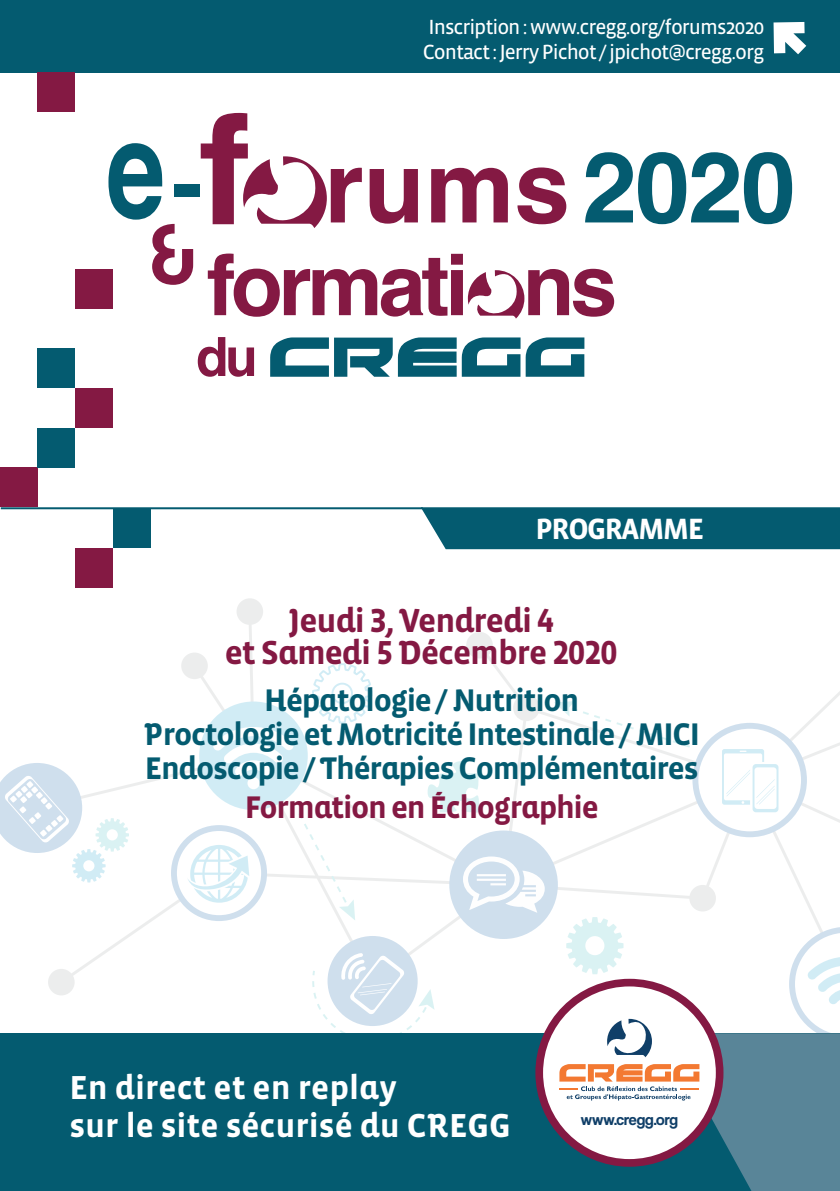
<style>
.page{position:relative;width:840px;height:1191px;background:#fff}
.page>*{position:absolute;margin:0;border:0;box-sizing:border-box;transform-origin:0 0}
.t1{font:700 100.4px "Helvetica";color:#841943}
.t2{font:700 84.8px "Helvetica";letter-spacing:-.05em;color:#841943}
.t3{font:700 34px/38px "Vista Sans Alt";color:#fff}
.t4{font:700 34px/32.2px "Vista Sans Alt";letter-spacing:-.03em;color:#841943;text-align:center}
.t5{font:700 32px/34px "Vista Sans Alt";letter-spacing:-.04em;color:#045b70;text-align:center}
.t6{font:700 32px "Vista Sans Alt";letter-spacing:-.04em;color:#841943}
.t7{font:700 30px "Vista Sans";letter-spacing:-.05em;color:#fff}
.t8{font:21px/25.2px "Vista Sans Reg";letter-spacing:-.05em;color:#fff}
.t9{font:16px "Coolvetica Rg";color:#103f68}
.s1{font-size:91.8px;color:#045b70}
.s2{font-size:153px}
.s3{font-size:98.6px;color:#045b70}
</style>
<div class="page">
<div style="left:1px;top:0;width:838px;height:72px;background:#045b70"></div>
<div style="left:420px;top:507px;width:419px;height:42px;background:#045b70"></div>
<svg style="left:773px;top:22px;width:32px;height:32px"></svg>
<div style="left:75px;top:269px;width:38px;height:40px;background:#841943"></div>
<div style="left:0;top:467px;width:38px;height:40px;background:#841943"></div>
<div style="left:37px;top:428px;width:38px;height:39px;background:#045b70"></div>
<div style="left:75px;top:388px;width:38px;height:40px;background:#841943"></div>
<div style="left:37px;top:348px;width:38px;height:40px;background:#045b70"></div>
<div style="left:113px;top:508px;width:38px;height:40px;background:#045b70"></div>
<div style="left:37px;top:73px;width:38px;height:39px;background:#841943"></div>
<div style="left:75px;top:548px;width:38px;height:39px;background:#841943"></div>
<hr style="left:1px;top:507px;width:421px;height:2px;background:#045b70">
<svg style="left:270px;top:337px;width:314px;height:40px"></svg>
<svg style="left:198px;top:337px;width:56px;height:40px"></svg>
<svg style="left:467px;top:270px;width:57px;height:49px"></svg>
<svg style="left:108px;top:143px;width:85px;height:142px"></svg>
<svg style="left:243px;top:156px;width:83px;height:72px"></svg>
<svg style="left:72px;top:793px;width:23px;height:89px"></svg>
<svg style="left:95px;top:587px;width:203px;height:373px"></svg>
<svg style="left:298px;top:632px;width:541px;height:401px"></svg>
<svg style="left:692px;top:723px;width:114px;height:114px"></svg>
<svg style="left:462px;top:856px;width:82px;height:56px"></svg>
<svg style="left:0;top:763px;width:82px;height:90px"></svg>
<svg style="left:171px;top:825px;width:96px;height:96px"></svg>
<svg style="left:213px;top:727px;width:81px;height:62px"></svg>
<svg style="left:340px;top:953px;width:64px;height:61px"></svg>
<div style="left:0;top:1033px;width:839px;height:158px;background:#045b70"></div>
<svg style="left:539px;top:982px;width:180px;height:180px;background:#dab9c6"></svg>
<svg style="left:559px;top:926px;width:280px;height:265px"></svg>
<p class="t8" style="left:422px;top:15px;width:343px">Inscription : www.cregg.org/forums2020<br>Contact : Jerry Pichot / jpichot@cregg.org</p>
<h1 class="t1" style="left:172px;top:106px;width:624px"><span class="s1">-</span><span class="s2">f</span> rums <span class="s3">2020</span></h1>
<h2 class="t2" style="left:207px;top:217px;width:411px">formati ns</h2>
<p class="t7" style="left:535px;top:513px;width:170px">PROGRAMME</p>
<p class="t4" style="left:224px;top:605px;width:394px">Jeudi 3, Vendredi 4<br>et Samedi 5 Décembre 2020</p>
<p class="t5" style="left:143px;top:683px;width:557px">Hépatologie / Nutrition<br>Proctologie et Motricité Intestinale / MICI<br>Endoscopie / Thérapies Complémentaires</p>
<p class="t6" style="left:244px;top:791px;width:355px">Formation en Échographie</p>
<p class="t3" style="left:69px;top:1069px;width:442px">En direct et en replay<br>sur le site sécurisé du CREGG</p>
<p class="t9" style="left:580px;top:1110px;width:99px">www.cregg.org</p>
</div>
